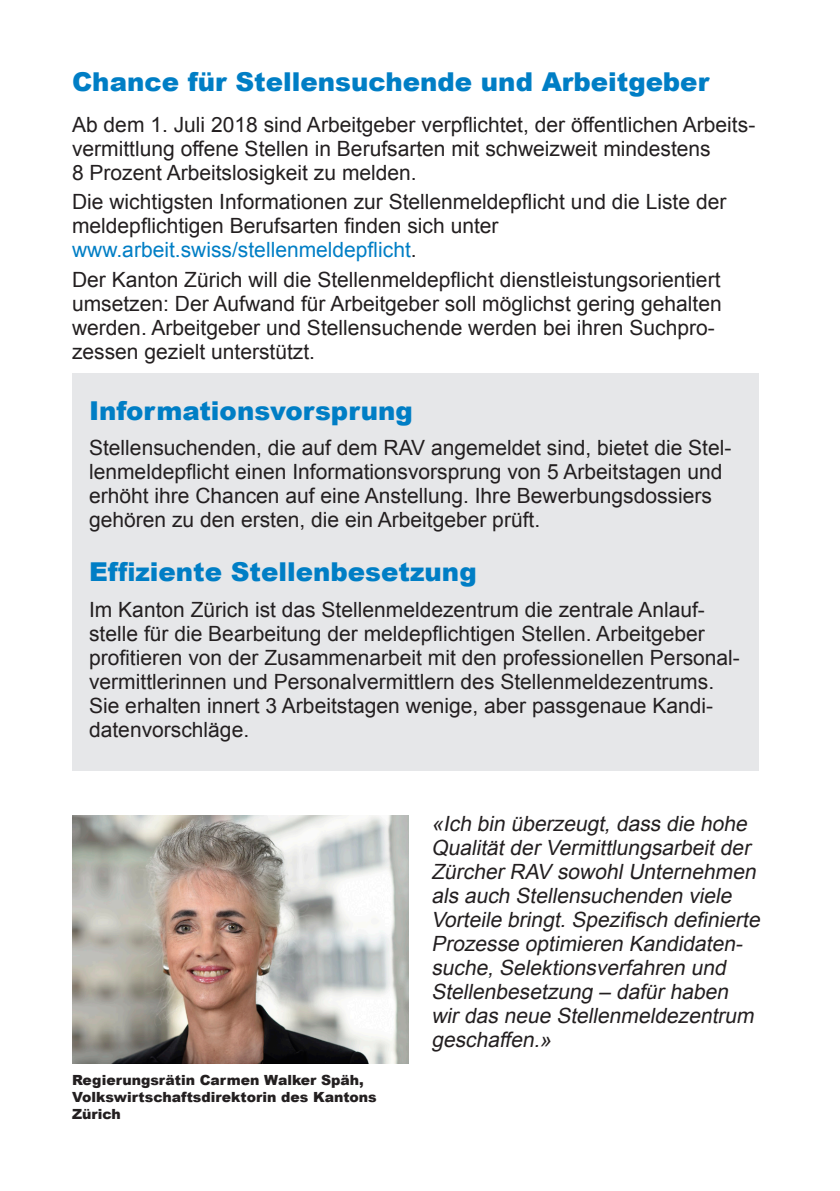
<style>
.page{position:relative;width:840px;height:1191px;background:#fff}
.page>*{position:absolute;margin:0;border:0;box-sizing:border-box;transform-origin:0 0}
.Überschriften_Text{font:900 26px "Arial";color:#007ec5}
.Lauftext{font:21px/24px "Arial";color:#231f20}
.Lauftext-2{font:italic 21px/24px "Arial";color:#231f20}
.Lauftext-3{font:900 14px/16.8px "Arial";color:#231f20}
.s1{color:#007ec5}
</style>
<div class="page">
<div style="left:72px;top:373px;width:686px;height:398px;background:#e6e7e9"></div>
<img style="left:72px;top:815px;width:336px;height:249px">
<p class="Überschriften_Text" style="left:72px;top:62px;width:638px">Chance für Stellensuchende und Arbeitgeber</p>
<p class="Lauftext" style="left:72px;top:112px;width:684px">Ab dem 1. Juli 2018 sind Arbeitgeber verpflichtet, der öffentlichen Arbeits&shy;vermittlung offene Stellen in Berufsarten mit schweizweit mindestens<br>8 Prozent Arbeitslosigkeit zu melden.</p>
<p class="Lauftext" style="left:72px;top:190px;width:655px">Die wichtigsten Informationen zur Stellenmeldepflicht und die Liste der meldepflichtigen Berufsarten finden sich unter <span class="s1">www.arbeit.swiss/stellenmeldepflicht</span>.</p>
<p class="Lauftext" style="left:72px;top:267px;width:650px">Der Kanton Zürich will die Stellenmeldepflicht dienstleistungsorientiert umsetzen: Der Aufwand für Arbeitgeber soll möglichst gering gehalten werden. Arbeitgeber und Stellensuchende werden bei ihren Suchpro&shy;zessen gezielt unterstützt.</p>
<p class="Überschriften_Text" style="left:89px;top:392px;width:325px">Informationsvorsprung</p>
<p class="Lauftext" style="left:89px;top:436px;width:643px">Stellensuchenden, die auf dem RAV angemeldet sind, bietet die Stel&shy;lenmeldepflicht einen Informationsvorsprung von 5 Arbeitstagen und erhöht ihre Chancen auf eine Anstellung. Ihre Bewerbungsdossiers gehören zu den ersten, die ein Arbeitgeber prüft.</p>
<p class="Überschriften_Text" style="left:89px;top:553px;width:389px">Effiziente Stellenbesetzung</p>
<p class="Lauftext" style="left:89px;top:597px;width:652px">Im Kanton Zürich ist das Stellenmeldezentrum die zentrale Anlauf&shy;stelle für die Bearbeitung der meldepflichtigen Stellen. Arbeitgeber profitieren von der Zusammenarbeit mit den professionellen Personal&shy;vermittlerinnen und Personalvermittlern des Stellenmeldezentrums.<br>Sie erhalten innert 3 Arbeitstagen wenige, aber passgenaue Kandi&shy;datenvorschläge.</p>
<p class="Lauftext-3" style="left:72px;top:1071px;width:306px">Regierungsrätin Carmen Walker Späh,<br>Volkswirtschaftsdirektorin des Kantons<br>Zürich</p>
<p class="Lauftext-2" style="left:431px;top:811px;width:335px">«Ich bin überzeugt,dass die hohe<br>QualitätderVermittlungsarbeitder<br>ZürcherRAV sowohlUnternehmen als auch Stellensuchenden viele<br>Vorteile bringt.Spezifisch definierte<br>Prozesse optimieren Kandidaten&shy;suche,Selektionsverfahren und<br>Stellenbesetzung – dafürhaben wirdas neue Stellenmeldezentrum geschaffen.»</p>
</div>
